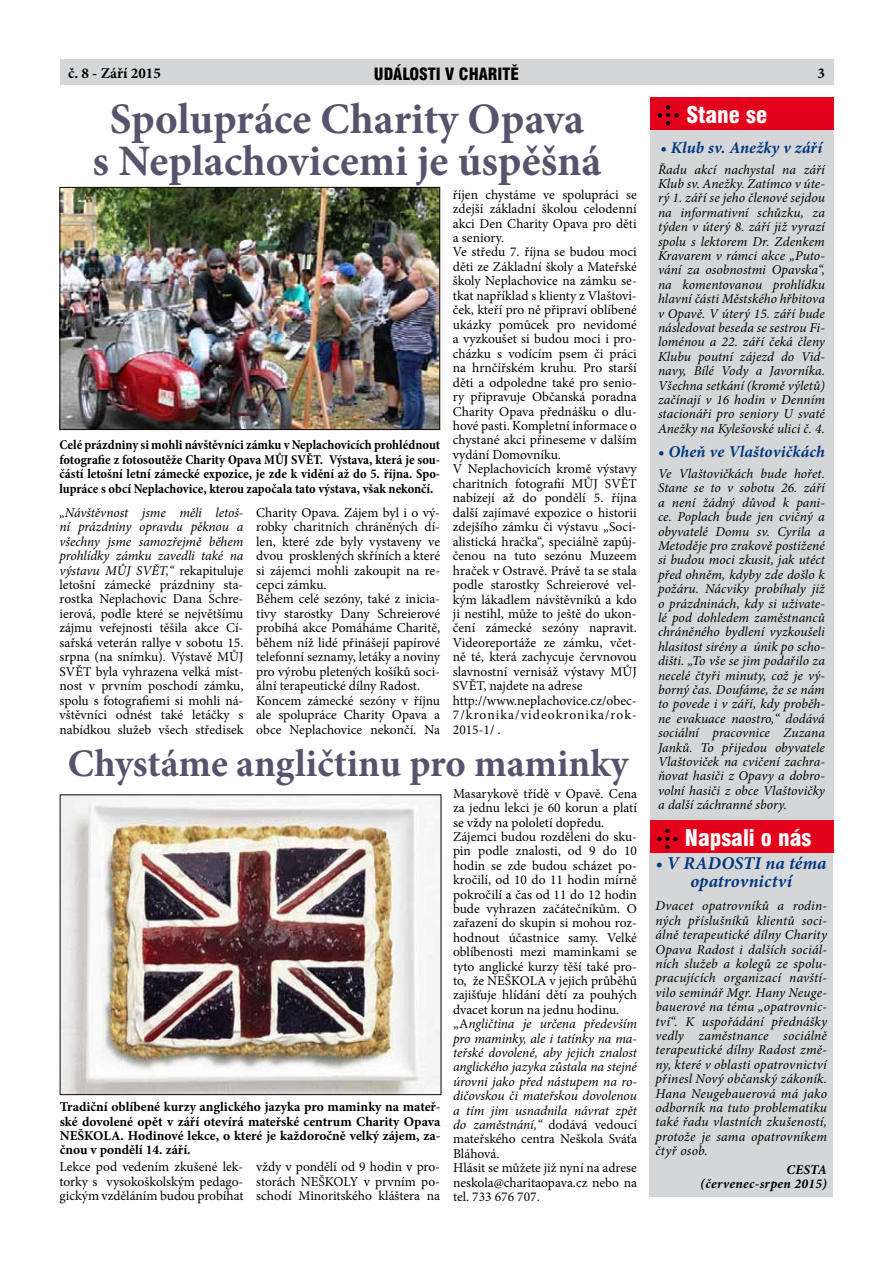
<style>
.page{position:relative;width:893px;height:1263px;background:#fff}
.page>*{position:absolute;margin:0;border:0;box-sizing:border-box;transform-origin:0 0}
.t1{font:700 43.5px/42px "Minion Pro";color:#58526c;text-align:center}
.t2{font:700 39px "Minion Pro";color:#58526c}
.t3{font:900 condensed 22.5px "Swiss 721 BTCE";color:#fff}
.t4{font:italic 700 18px/18px "Minion Pro";letter-spacing:.01em;color:#003882;text-align:center}
.t5{font:italic 700 16.5px "Minion Pro";letter-spacing:.005em;color:#003882}
.t6{font:900 condensed 16.5px "Swiss 721 BTCE";color:#000}
.t7{font:700 15px "Minion Pro";color:#000}
.t8{font:13.5px/14.4px "Minion Pro";color:#000;text-align:justify}
.t9{font:italic 13.5px/14.4px "Minion Pro";letter-spacing:.005em;color:#000;text-align:justify}
.t10{font:700 condensed 13.5px/14.4px "Minion Pro";color:#000;text-align:justify}
.t11{font:700 13.5px/14.4px "Minion Pro";color:#000;text-align:justify}
.t12{font:italic 700 13.5px/14.4px "Minion Pro";letter-spacing:.02em;color:#000;text-align:right}
.s1{font-style:italic}
</style>
<div class="page">
<div style="left:649px;top:108px;width:184px;height:712px;background:#d5d6d7"></div>
<div style="left:649px;top:97px;width:184px;height:32px;background:#e2001a"></div>
<svg style="left:658px;top:105px;width:21px;height:20px"></svg>
<div style="left:60px;top:60px;width:773px;height:25px;background:#d5d6d7"></div>
<div style="left:649px;top:839px;width:184px;height:357px;background:#d5d6d7"></div>
<div style="left:649px;top:821px;width:184px;height:32px;background:#e2001a"></div>
<svg style="left:657px;top:829px;width:20px;height:20px"></svg>
<img style="left:62px;top:189px;width:376px;height:239px">
<div style="left:60px;top:187px;width:380px;height:243px;border:1px solid #160405"></div>
<img style="left:62px;top:796px;width:377px;height:297px">
<p class="t7" style="left:68px;top:62px;width:94px">č. 8 - Září 2015</p>
<p class="t6" style="left:374px;top:63px;width:95px">UDÁLOSTI VCHARITĚ</p>
<p class="t7" style="left:817px;top:62px;width:9px">3</p>
<h1 class="t1" style="left:93px;top:98px;width:510px">Spolupráce Charity Opava<br>s Neplachovicemi je úspěšná</h1>
<h3 class="t3" style="left:686px;top:99px;width:82px">Stane se</h3>
<p class="t5" style="left:661px;top:136px;width:163px">• Klub sv. Anežky v září</p>
<p class="t9" style="left:658px;top:162px;width:168px">Řadu akcí nachystal na září Klub sv. Anežky. Zatímco v úte&shy;rý 1. září se jeho členové sejdou na informativní schůzku, za týden v úterý 8. září již vyrazí spolu s lektorem Dr. Zdenkem Kravarem v rámci akce „Puto&shy;vání za osobnostmi Opavska“, na komentovanou prohlídku hlavní části Městského hřbitova v Opavě. V úterý 15. září bude následovat beseda se sestrou Fi&shy;loménou a 22. září čeká členy Klubu poutní zájezd do Vid&shy;navy, Bílé Vody a Javorníka.<br>Všechna setkání (kromě výletů) začínají v 16 hodin v Denním stacionáři pro seniory U svaté Anežky na Kylešovské ulici č. 4.</p>
<p class="t5" style="left:658px;top:440px;width:168px">• Oheň ve Vlaštovičkách</p>
<p class="t9" style="left:658px;top:466px;width:168px">Ve Vlaštovičkách bude hořet.<br>Stane se to v sobotu 26. září a není žádný důvod k pani&shy;ce. Poplach bude jen cvičný a obyvatelé Domu sv. Cyrila a Metoděje pro zrakově postižené si budou moci zkusit, jak utéct před ohněm, kdyby zde došlo k požáru. Nácviky probíhaly již o prázdninách, kdy si uživate&shy;lé pod dohledem zaměstnanců chráněného bydlení vyzkoušeli hlasitost sirény a únik po scho&shy;dišti. „To vše se jim podařilo za necelé čtyři minuty, což je vý&shy;borný čas. Doufáme, že se nám to povede i v září, kdy proběh&shy;ne evakuace naostro,“ dodává sociální pracovnice Zuzana Janků. To přijedou obyvatele Vlaštoviček na cvičení zachra&shy;ňovat hasiči z Opavy a dobro&shy;volní hasiči z obce Vlaštovičky a další záchranné sbory.</p>
<p class="t8" style="left:453px;top:187px;width:186px;text-align:left">říjen chystáme ve spolupráci se zdejší základní školou celodenní akci Den Charity Opava pro děti a seniory.<br>Ve středu 7. října se budou moci děti ze Základní školy a Mateřské školy Neplachovice na zámku se&shy;tkat například s klienty z Vlaštovi&shy;ček, kteří pro ně připraví oblíbené ukázky pomůcek pro nevidomé a vyzkoušet si budou moci i pro&shy;cházku s vodícím psem či práci na hrnčířském kruhu. Pro starší děti a odpoledne také pro senio&shy;ry připravuje Občanská poradna<br>Charity Opava přednášku o dlu&shy;hové pasti. Kompletní informace o chystané akci přineseme v dalším vydání Domovníku.<br>V Neplachovicích kromě výstavy charitních fotografií MŮJ SVĚT nabízejí až do pondělí 5. října další zajímavé expozice o historii zdejšího zámku či výstavu „Soci&shy;alistická hračka“, speciálně zapůj&shy;čenou na tuto sezónu Muzeem hraček v Ostravě. Právě ta se stala podle starostky Schreierové vel&shy;kým lákadlem návštěvníků a kdo ji nestihl, může to ještě do ukon&shy;čení zámecké sezóny napravit.<br>Videoreportáže ze zámku, včet&shy;ně té, která zachycuje červnovou slavnostní vernisáž výstavy MŮJ<br>SVĚT, najdete na adrese http://www.neplachovice.cz/obec-<br>7/kronika/videokronika/rok-<br>2015-1/ .</p>
<p class="t10" style="left:60px;top:438px;width:382px">Celé prázdniny si mohli návštěvníci zámku v Neplachovicích prohlédnout fotografie z fotosoutěže Charity Opava MŮJ SVĚT. Výstava, která je sou&shy;částí letošní letní zámecké expozice, je zde k vidění až do 5. října. Spo&shy;lupráce s obcí Neplachovice, kterou započala tato výstava, však nekončí.</p>
<p class="t8" style="left:60px;top:505px;width:185px"><span class="s1">„Návštěvnost jsme měli letoš&shy;ní prázdniny opravdu pěknou a všechny jsme samozřejmě během prohlídky zámku zavedli také na výstavu MŮJ SVĚT,“</span> rekapituluje letošní zámecké prázdniny sta&shy;rostka Neplachovic Dana Schre&shy;ierová, podle které se největšímu zájmu veřejnosti těšila akce Cí&shy;sařská veterán rallye v sobotu 15. srpna (na snímku). Výstavě MŮJ SVĚT byla vyhrazena velká míst&shy;nost v prvním poschodí zámku, spolu s fotografiemi si mohli ná&shy;vštěvníci odnést také letáčky s nabídkou služeb všech středisek</p>
<p class="t8" style="left:256px;top:505px;width:185px;text-align:left">Charity Opava. Zájem byl i o vý&shy;robky charitních chráněných dí&shy;len, které zde byly vystaveny ve dvou prosklených skříních a které si zájemci mohli zakoupit na re&shy;cepci zámku.<br>Během celé sezóny, také z inicia&shy;tivy starostky Dany Schreierové probíhá akce Pomáháme Charitě, během níž lidé přinášejí papírové telefonní seznamy, letáky a noviny pro výrobu pletených košíků soci&shy;ální terapeutické dílny Radost.<br>Koncem zámecké sezóny v říjnu ale spolupráce Charity Opava a obce Neplachovice nekončí. Na</p>
<h2 class="t2" style="left:68px;top:736px;width:562px">Chystáme angličtinu pro maminky</h2>
<p class="t8" style="left:453px;top:786px;width:185px;text-align:left">Masarykově třídě v Opavě. Cena za jednu lekci je 60 korun a platí se vždy na pololetí dopředu.<br>Zájemci budou rozděleni do sku&shy;pin podle znalosti, od 9 do 10 hodin se zde budou scházet po&shy;kročilí, od 10 do 11 hodin mírně pokročilí a čas od 11 do 12 hodin bude vyhrazen začátečníkům. O zařazení do skupin si mohou roz&shy;hodnout účastnice samy. Velké oblíbenosti mezi maminkami se tyto anglické kurzy těší také pro&shy;to, že NEŠKOLA v jejich průběhů zajišťuje hlídání dětí za pouhých dvacet korun na jednu hodinu. „A<span class="s1">ngličtina je určena především pro maminky, ale i tatínky na ma&shy;teřské dovolené, aby jejich znalost anglického jazyka zůstala na stejné úrovni jako před nástupem na ro&shy;dičovskou či mateřskou dovolenou a tím jim usnadnila návrat zpět do zaměstnání,“</span> dodává vedoucí mateřského centra Neškola Sváťa<br>Bláhová.<br>Hlásit se můžete již nyní na adrese neskola@charitaopava.cz nebo na tel. 733 676 707.</p>
<h3 class="t3" style="left:685px;top:823px;width:128px">Napsali o nás</h3>
<h3 class="t4" style="left:656px;top:854px;width:172px">• V RADOSTI na téma opatrovnictví</h3>
<p class="t9" style="left:655px;top:899px;width:173px">Dvacet opatrovníků a rodin&shy;ných příslušníků klientů soci&shy;álně terapeutické dílny Charity Opava Radost i dalších sociál&shy;ních služeb a kolegů ze spolu&shy;pracujících organizací navští&shy;vilo seminář Mgr. Hany Neuge&shy;bauerové na téma „opatrovnic&shy;tví“. K uspořádání přednášky vedly zaměstnance sociálně terapeutické dílny Radost změ&shy;ny, které v oblasti opatrovnictví přinesl Nový občanský zákoník.<br>Hana Neugebauerová má jako odborník na tuto problematiku také řadu vlastních zkušeností, protože je sama opatrovníkem čtyř osob.</p>
<p class="t11" style="left:60px;top:1099px;width:382px">Tradiční oblíbené kurzy anglického jazyka pro maminky na mateř&shy;ské dovolené opět v září otevírá mateřské centrum Charity Opava NEŠKOLA. Hodinové lekce, o které je každoročně velký zájem, za&shy;čnou v pondělí 14. září.</p>
<p class="t8" style="left:256px;top:1160px;width:185px">vždy v pondělí od 9 hodin v pro&shy;storách NEŠKOLY v prvním po&shy;schodí Minoritského kláštera na</p>
<p class="t8" style="left:60px;top:1160px;width:185px">Lekce pod vedením zkušené lek&shy;torky s vysokoškolským pedago&shy;gickým vzděláním budou probíhat</p>
<p class="t12" style="left:700px;top:1162px;width:128px">CESTA (červenec-srpen 2015)</p>
</div>
